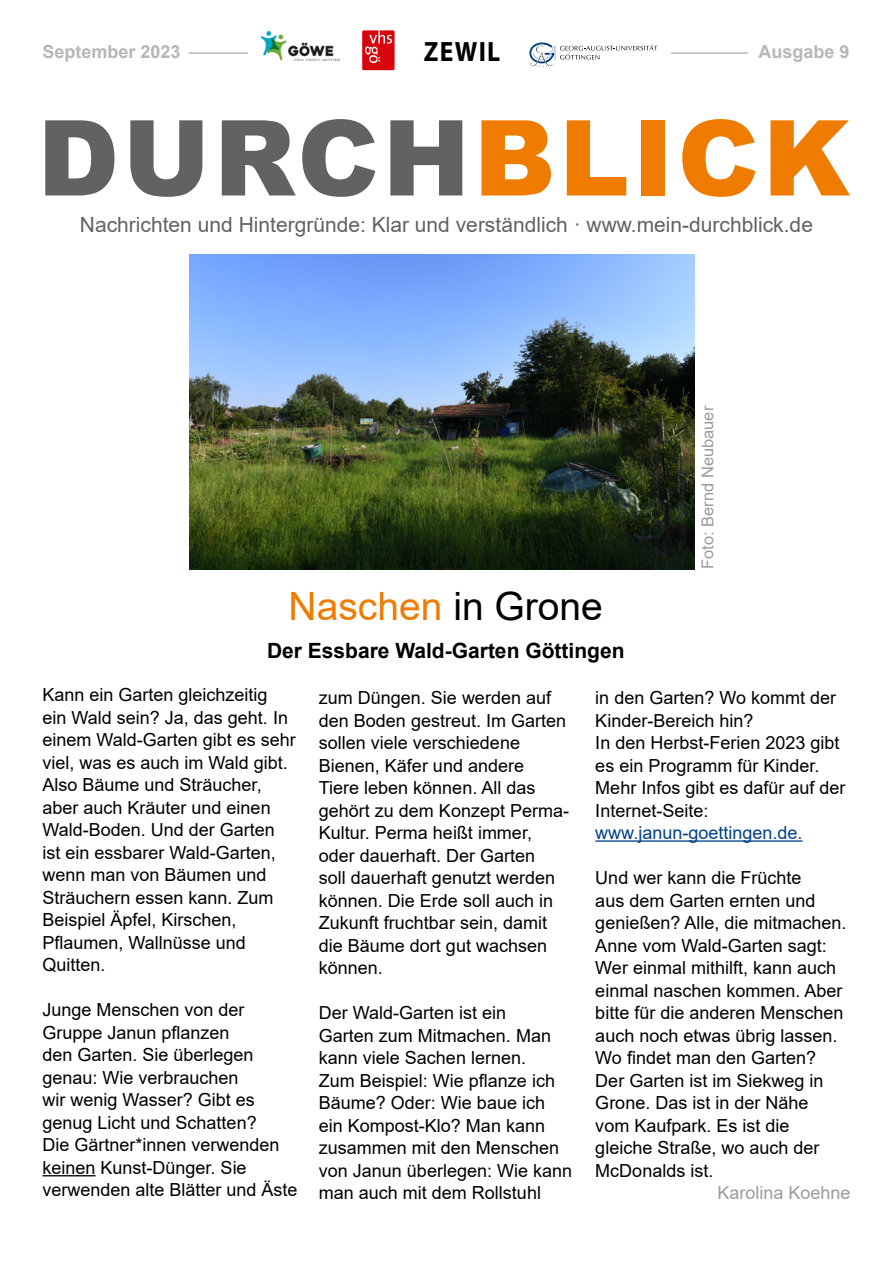
<style>
.page{position:relative;width:893px;height:1263px;background:#fff}
.page>*{position:absolute;margin:0;border:0;box-sizing:border-box;transform-origin:0 0}
.t1{font:900 105px "Arial";letter-spacing:.035em;color:#626261}
.t2{font:39px "Arial";color:#ef7c00}
.t3{font:700 28.05px "Myriad Pro";letter-spacing:.05em;color:#000;scale:.91 1}
.t4{font:21px "Arial";color:#626261}
.t5{font:700 21px "Arial";color:#000}
.t6{font:18px/22.5px "Arial";color:#000}
.t7{font:18px "Arial";color:#004188}
.t8{font:700 18px "Arial";color:#b6b7b8}
.t9{font:18px "Arial";color:#9c9c9d}
.t10{font:16.5px "Arial";color:#9c9c9d}
.s1{color:#ef7c00}
.s2{color:#000}
</style>
<div class="page">
<hr style="left:43px;top:1175px;width:53px;height:1px;background:#000">
<hr style="left:595px;top:840px;width:207px;height:2px;background:#004188">
<hr style="left:189px;top:52px;width:59px;height:2px;background:#b6b7b8">
<hr style="left:671px;top:52px;width:77px;height:2px;background:#b6b7b8">
<svg style="left:529px;top:42px;width:128px;height:25px"></svg>
<img style="left:261px;top:32px;width:78px;height:29px">
<div style="left:362px;top:31px;width:33px;height:39px;background:#d7040d"></div>
<svg style="left:365px;top:31px;width:27px;height:32px"></svg>
<img style="left:190px;top:254px;width:505px;height:315px">
<p class="t8" style="left:43px;top:39px;width:140px">September 2023</p>
<h3 class="t3" style="left:424px;top:33px;width:86px">ZEWIL</h3>
<p class="t8" style="left:758px;top:39px;width:93px">Ausgabe 9</p>
<h1 class="t1" style="left:37px;top:82px;width:814px">DURCH<span class="s1">BLICK</span></h1>
<p class="t4" style="left:80px;top:210px;width:734px">Nachrichten und Hintergründe: Klar und verständlich · www.mein-durchblick.de</p>
<h2 class="t2" style="left:289px;top:579px;width:316px">Naschen <span class="s2">in Grone</span></h2>
<p class="t5" style="left:267px;top:636px;width:359px">Der Essbare Wald-Garten Göttingen</p>
<p class="t10" style="left:696px;top:569px;width:165px;rotate:-90deg">Foto: Bernd Neubauer</p>
<p class="t6" style="left:43px;top:684px;width:255px">Kann ein Garten gleichzeitig ein Wald sein? Ja, das geht. In einem Wald-Garten gibt es sehr viel, was es auch im Wald gibt.<br>Also Bäume und Sträucher, aber auch Kräuter und einen<br>Wald-Boden. Und der Garten ist ein essbarer Wald-Garten, wenn man von Bäumen und<br>Sträuchern essen kann. Zum<br>Beispiel Äpfel, Kirschen,<br>Pflaumen, Wallnüsse und<br>Quitten.</p>
<p class="t6" style="left:43px;top:999px;width:257px">Junge Menschen von der<br>Gruppe Janun pflanzen<br>den Garten. Sie überlegen genau: Wie verbrauchen<br>wir wenig Wasser? Gibt es genug Licht und Schatten?<br>Die Gärtner*innen verwenden keinen Kunst-Dünger. Sie verwenden alte Blätter und Äste</p>
<p class="t6" style="left:319px;top:686px;width:252px">zum Düngen. Sie werden auf den Boden gestreut. Im Garten sollen viele verschiedene<br>Bienen, Käfer und andere<br>Tiere leben können. All das gehört zu dem Konzept Perma-<br>Kultur. Perma heißt immer, oder dauerhaft. Der Garten<br>soll dauerhaft genutzt werden können. Die Erde soll auch in<br>Zukunft fruchtbar sein, damit die Bäume dort gut wachsen können.</p>
<p class="t6" style="left:319px;top:1001px;width:255px">Der Wald-Garten ist ein<br>Garten zum Mitmachen. Man kann viele Sachen lernen.<br>Zum Beispiel: Wie pflanze ich<br>Bäume? Oder: Wie baue ich ein Kompost-Klo? Man kann zusammen mit den Menschen von Janun überlegen: Wie kann man auch mit dem Rollstuhl</p>
<p class="t6" style="left:595px;top:686px;width:252px">in den Garten? Wo kommt der<br>Kinder-Bereich hin?<br>In den Herbst-Ferien 2023 gibt es ein Programm für Kinder.<br>Mehr Infos gibt es dafür auf der<br>Internet-Seite:</p>
<p class="t7" style="left:595px;top:820px;width:209px">www.janun-goettingen.de.</p>
<p class="t6" style="left:595px;top:866px;width:253px">Und wer kann die Früchte<br>aus dem Garten ernten und genießen? Alle, die mitmachen.<br>Anne vom Wald-Garten sagt:<br>Wer einmal mithilft, kann auch einmal naschen kommen. Aber bitte für die anderen Menschen auch noch etwas übrig lassen.<br>Wo findet man den Garten?<br>Der Garten ist im Siekweg in<br>Grone. Das ist in der Nähe vom Kaufpark. Es ist die gleiche Straße, wo auch der<br>McDonalds ist.</p>
<p class="t9" style="left:717px;top:1180px;width:135px">Karolina Koehne</p>
</div>
